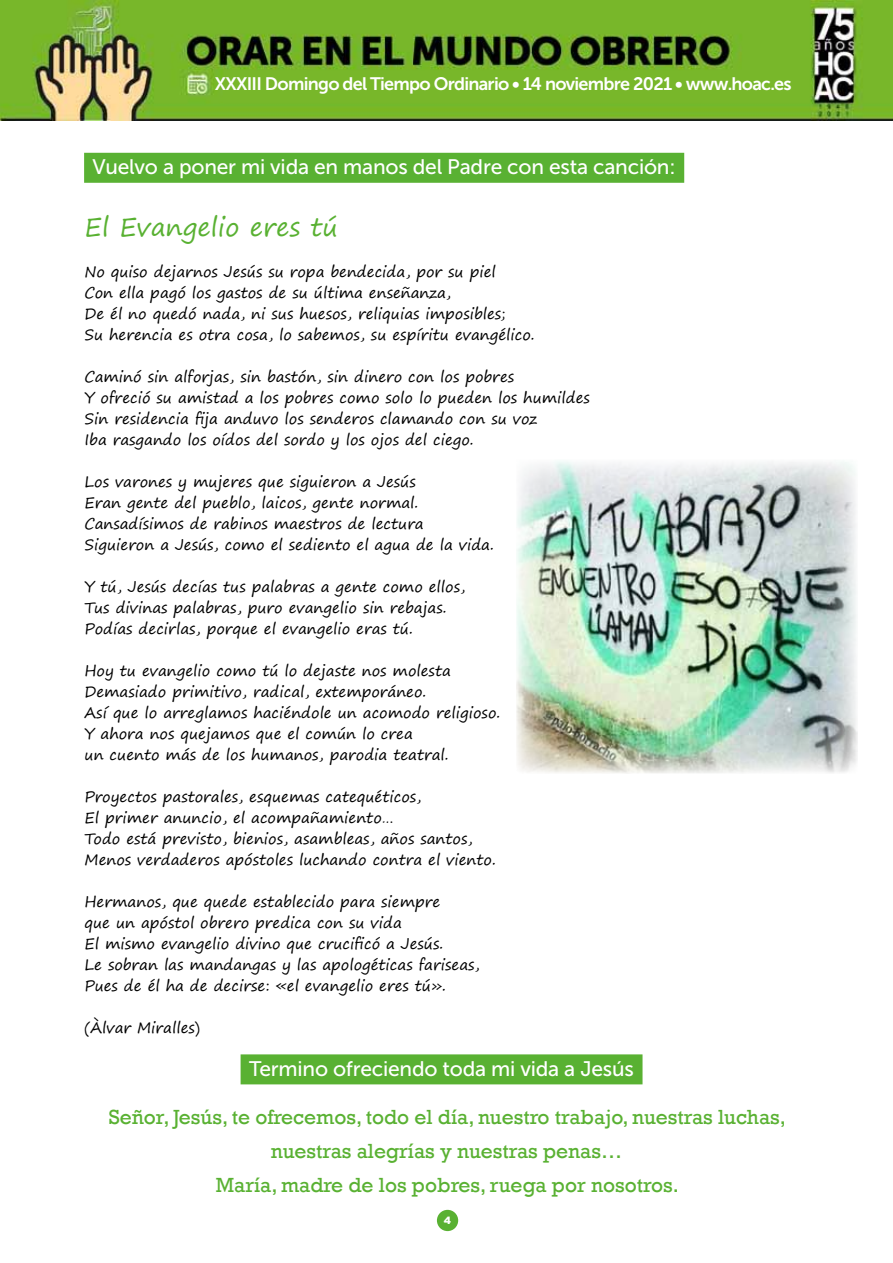
<style>
.page{position:relative;width:893px;height:1263px;background:#fff}
.page>*{position:absolute;margin:0;border:0;box-sizing:border-box;transform-origin:0 0}
.t1{font:25.5px "Segoe Print";color:#59b132}
.t2{font:21px/33.8px "Rockwell";color:#59b132;text-align:center}
.t3{font:21px "Museo Sans 500";letter-spacing:-.01em;color:#fff}
.t4{font:18px "Museo Sans 700";letter-spacing:-.04em;color:#fff}
.t5{font:15px/21px "Segoe Print";color:#000}
.t6{font:900 10.5px "Gotham HTF";color:#fff}
</style>
<div class="page">
<img style="left:0;top:0;width:893px;height:120px">
<div style="left:437px;top:1210px;width:21px;height:21px;background:#59b132;border-radius:50%"></div>
<div style="left:84px;top:153px;width:600px;height:30px;background:#59b132"></div>
<div style="left:241px;top:1054px;width:401px;height:30px;background:#59b132"></div>
<img style="left:516px;top:461px;width:342px;height:313px">
<p class="t4" style="left:215px;top:74px;width:578px">XXXIII Domingo del Tiempo Ordinario • 14 noviembre 2021 • www.hoac.es</p>
<h2 class="t3" style="left:93px;top:156px;width:584px">Vuelvo a poner mi vida en manos del Padre con esta canción:</h2>
<h1 class="t1" style="left:85px;top:204px;width:255px">El Evangelio eres tú</h1>
<p class="t5" style="left:85px;top:260px;width:452px">No quiso dejarnos Jesús su ropa bendecida, por su piel<br>Con ella pagó los gastos de su última enseñanza,<br>De él no quedó nada, ni sus huesos, reliquias imposibles;<br>Su herencia es otra cosa, lo sabemos, su espíritu evangélico.</p>
<p class="t5" style="left:85px;top:365px;width:507px">Caminó sin alforjas, sin bastón, sin dinero con los pobres<br>Y ofreció su amistad a los pobres como solo lo pueden los humildes Sin residencia fija anduvo los senderos clamando con su voz<br>Iba rasgando los oídos del sordo y los ojos del ciego.</p>
<p class="t5" style="left:85px;top:470px;width:411px">Los varones y mujeres que siguieron a Jesús<br>Eran gente del pueblo, laicos, gente normal.<br>Cansadísimos de rabinos maestros de lectura Siguieron a Jesús, como el sediento el agua de la vida.</p>
<p class="t5" style="left:85px;top:575px;width:382px">Y tú, Jesús decías tus palabras a gente como ellos,<br>Tus divinas palabras, puro evangelio sin rebajas.<br>Podías decirlas, porque el evangelio eras tú.</p>
<p class="t5" style="left:85px;top:659px;width:417px">Hoy tu evangelio como tú lo dejaste nos molesta Demasiado primitivo, radical, extemporáneo.<br>Así que lo arreglamos haciéndole un acomodo religioso.<br>Y ahora nos quejamos que el común lo crea<br>un cuento más de los humanos, parodia teatral.</p>
<p class="t5" style="left:85px;top:785px;width:413px">Proyectos pastorales, esquemas catequéticos,<br>El primer anuncio, el acompañamiento…<br>Todo está previsto, bienios, asambleas, años santos, Menos verdaderos apóstoles luchando contra el viento.</p>
<p class="t5" style="left:85px;top:890px;width:397px">Hermanos, que quede establecido para siempre<br>que un apóstol obrero predica con su vida<br>El mismo evangelio divino que crucificó a Jesús.<br>Le sobran las mandangas y las apologéticas fariseas, Pues de él ha de decirse: «el evangelio eres tú».</p>
<p class="t5" style="left:85px;top:1016px;width:117px">(Àlvar Miralles)</p>
<h2 class="t3" style="left:249px;top:1057px;width:386px">Termino ofreciendo toda mi vida a Jesús</h2>
<h2 class="t2" style="left:109px;top:1101px;width:679px">Señor, Jesús, te ofrecemos, todo el día, nuestro trabajo, nuestras luchas, nuestras alegrías y nuestras penas…<br>María, madre de los pobres, ruega por nosotros.</h2>
<p class="t6" style="left:444px;top:1214px;width:9px">4</p>
</div>
